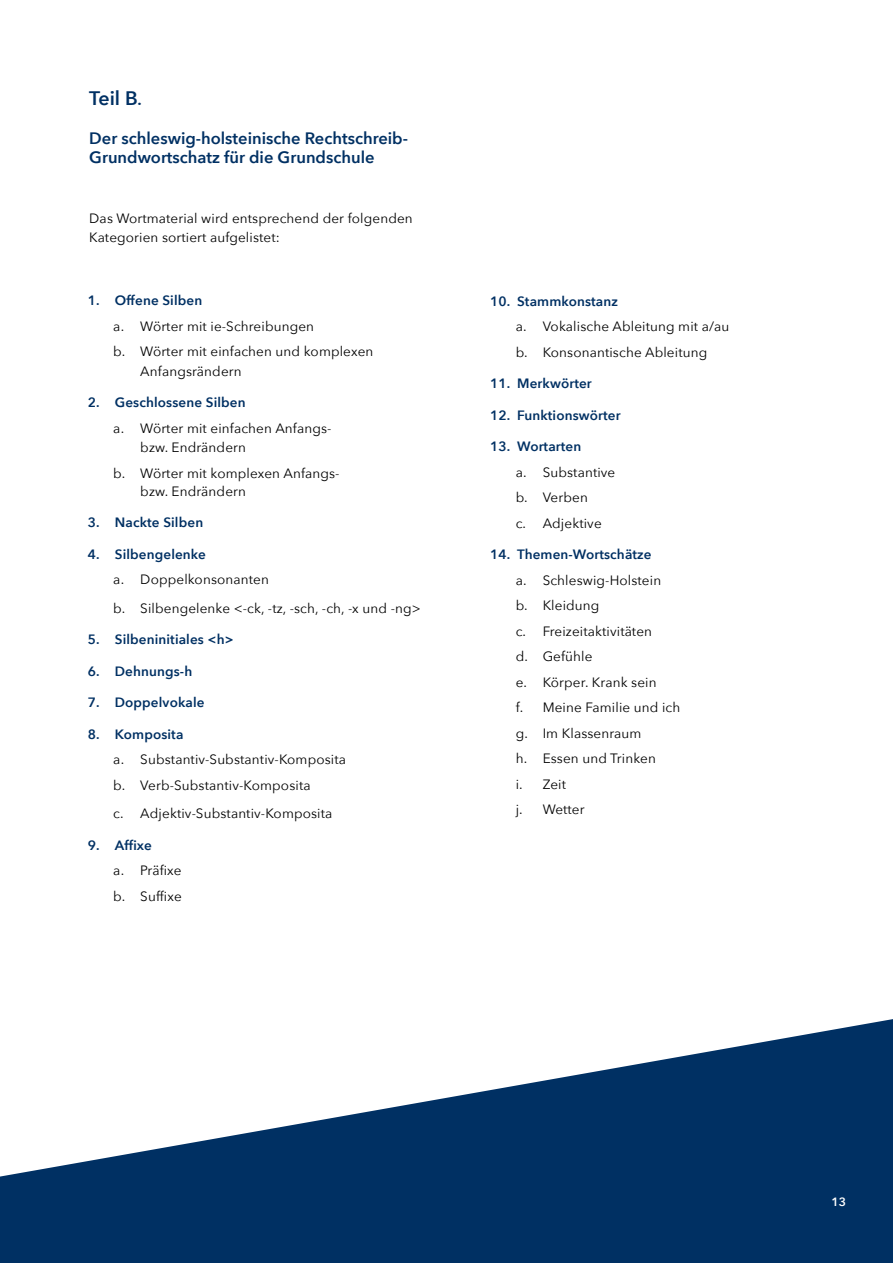
<style>
.page{position:relative;width:893px;height:1263px;background:#fff}
.page>*{position:absolute;margin:0;border:0;box-sizing:border-box;transform-origin:0 0}
.t1{font:600 19.5px "Avenir Next";color:#003063}
.t2{font:600 16.5px/19.5px "Avenir Next";color:#003063}
.t3{font:13.5px/19.5px "Avenir Next";letter-spacing:.01em;color:#000}
.t4{font:600 13.5px "Avenir Next";letter-spacing:.01em;color:#003063}
.t5{font:600 12px "Avenir Next";color:#fff}
.s1{font-size:16.5px}
</style>
<div class="page">
<svg style="left:0;top:1019px;width:893px;height:244px;fill:#003063"></svg>
<h1 class="t1" style="left:89px;top:81px;width:54px">Teil B<span class="s1">.</span></h1>
<h1 class="t2" style="left:89px;top:128px;width:320px">Der schleswig-holsteinische Rechtschreib-<br>Grundwortschatz für die Grundschule</h1>
<p class="t3" style="left:89px;top:208px;width:325px">Das Wortmaterial wird entsprechend der folgenden<br>Kategorien sortiert aufgelistet:</p>
<p class="t4" style="left:88px;top:289px;width:116px">1. Offene Silben</p>
<p class="t3" style="left:113px;top:316px;width:202px">a. Wörter mit ie-Schreibungen</p>
<p class="t3" style="left:140px;top:341px;width:235px;text-indent:-27px">b. Wörter mit einfachen und komplexen<br>Anfangsrändern</p>
<p class="t4" style="left:88px;top:391px;width:159px">2. Geschlossene Silben</p>
<p class="t3" style="left:140px;top:418px;width:193px;text-indent:-27px">a. Wörter mit einfachen Anfangs&shy;bzw. Endrändern</p>
<p class="t3" style="left:140px;top:463px;width:201px;line-height:18px;text-indent:-27px">b. Wörter mit komplexen Anfangs&shy;bzw. Endrändern</p>
<p class="t4" style="left:88px;top:511px;width:117px">3. Nackte Silben</p>
<p class="t4" style="left:88px;top:542px;width:120px">4. Silbengelenke</p>
<p class="t3" style="left:113px;top:569px;width:157px">a. Doppelkonsonanten</p>
<p class="t3" style="left:113px;top:598px;width:309px">b. Silbengelenke &lt;-ck, -tz, -sch, -ch, -x und -ng&gt;</p>
<p class="t4" style="left:88px;top:628px;width:147px">5. Silbeninitiales &lt;h&gt;</p>
<p class="t4" style="left:88px;top:659px;width:106px">6. Dehnungs-h</p>
<p class="t4" style="left:88px;top:691px;width:118px">7. Doppelvokale</p>
<p class="t4" style="left:88px;top:722px;width:97px">8. Komposita</p>
<p class="t3" style="left:113px;top:749px;width:234px">a. Substantiv-Substantiv-Komposita</p>
<p class="t3" style="left:113px;top:775px;width:199px">b. Verb-Substantiv-Komposita</p>
<p class="t3" style="left:113px;top:803px;width:221px">c. Adjektiv-Substantiv-Komposita</p>
<p class="t4" style="left:88px;top:833px;width:66px">9. Affixe</p>
<p class="t3" style="left:113px;top:860px;width:70px">a. Präfixe</p>
<p class="t3" style="left:113px;top:886px;width:70px">b. Suffixe</p>
<p class="t4" style="left:490px;top:289px;width:129px">10. Stammkonstanz</p>
<p class="t3" style="left:516px;top:316px;width:215px">a. Vokalische Ableitung mit a/au</p>
<p class="t3" style="left:516px;top:342px;width:193px">b. Konsonantische Ableitung</p>
<p class="t4" style="left:490px;top:372px;width:103px">11. Merkwörter</p>
<p class="t4" style="left:490px;top:403px;width:132px">12. Funktionswörter</p>
<p class="t4" style="left:490px;top:435px;width:93px">13. Wortarten</p>
<p class="t3" style="left:516px;top:462px;width:101px">a. Substantive</p>
<p class="t3" style="left:516px;top:487px;width:74px">b. Verben</p>
<p class="t3" style="left:516px;top:513px;width:88px">c. Adjektive</p>
<p class="t4" style="left:490px;top:543px;width:163px">14. Themen-Wortschätze</p>
<p class="t3" style="left:516px;top:570px;width:147px">a. Schleswig-Holstein</p>
<p class="t3" style="left:516px;top:595px;width:85px">b. Kleidung</p>
<p class="t3" style="left:516px;top:621px;width:138px">c. Freizeitaktivitäten</p>
<p class="t3" style="left:516px;top:646px;width:78px">d. Gefühle</p>
<p class="t3" style="left:516px;top:672px;width:142px">e. Körper. Krank sein</p>
<p class="t3" style="left:516px;top:697px;width:166px">f. Meine Familie und ich</p>
<p class="t3" style="left:516px;top:723px;width:127px">g. Im Klassenraum</p>
<p class="t3" style="left:516px;top:748px;width:142px">h. Essen und Trinken</p>
<p class="t3" style="left:516px;top:774px;width:52px">i. Zeit</p>
<p class="t3" style="left:516px;top:799px;width:71px">j. Wetter</p>
<p class="t5" style="left:832px;top:1191px;width:16px">13</p>
</div>
